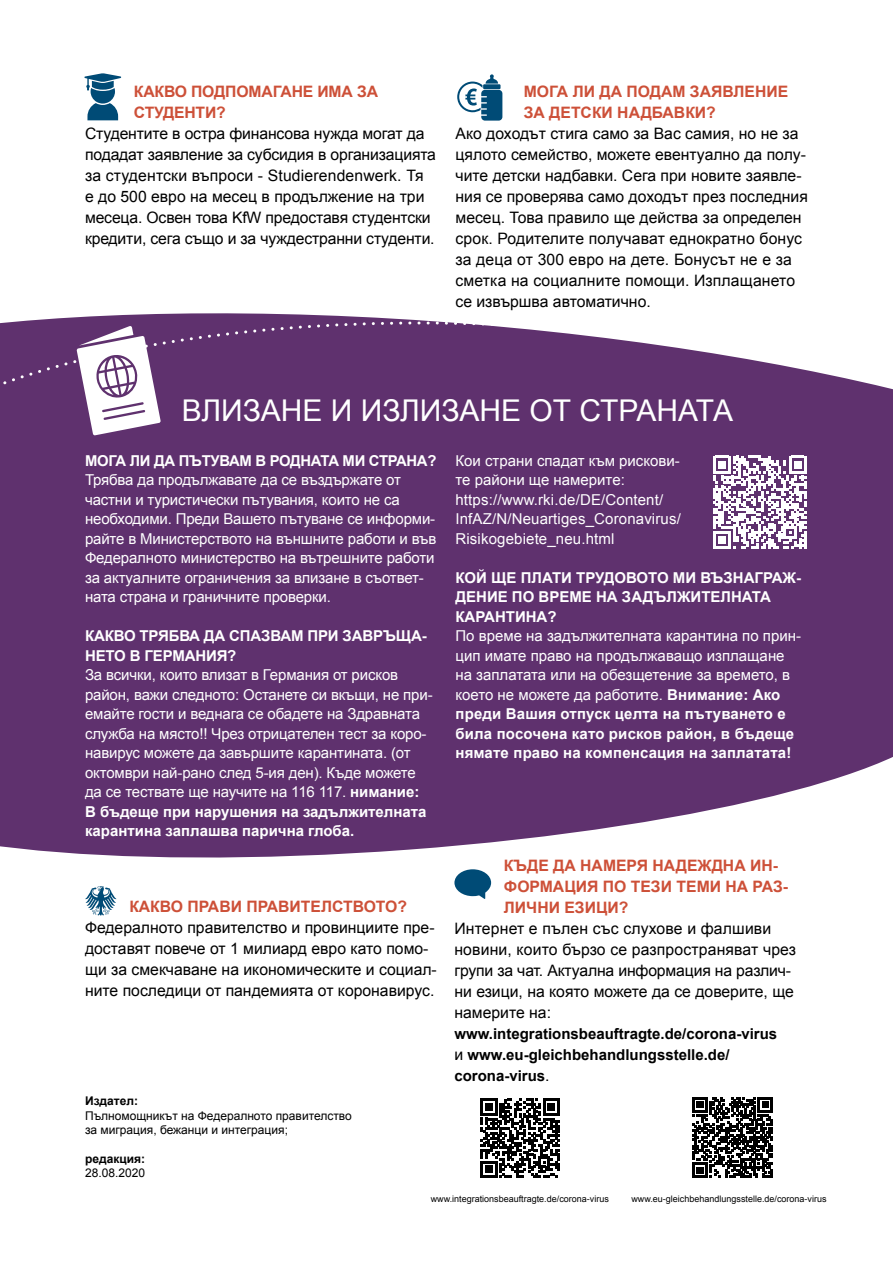
<style>
.page{position:relative;width:893px;height:1263px;background:#fff}
.page>*{position:absolute;margin:0;border:0;box-sizing:border-box;transform-origin:0 0}
.H1-gross{font:30px "Arial";color:#fff}
.Fliesstext_10_5_14{font:15.75px/21px "Arial";color:#000}
.H2-Orange_10_5_14{font:700 15.75px/21px "Arial";color:#cd5038}
.Fliesstext_10_13{font:15px/19.5px "Arial";letter-spacing:-.01em;color:#fff}
.H2-Orange_10_13{font:700 15px/19.5px "Arial";letter-spacing:-.01em;color:#fff}
.Fliesstext_10_5_14-2{font:700 15px/21px "Arial";color:#000}
.Fliesstext_10_13-2{font:15px/19.5px "Arial";letter-spacing:.01em;color:#fff}
.Fliesstext{font:12px/14.4px "Arial";color:#000}
.Fliesstext-2{font:700 12px "Arial";color:#000}
.H1-Impressum{font:700 12px "Arial";color:#000}
.Fliesstext-3{font:9px "Arial";color:#000}
.s1{font-weight:700}
.s2{font-weight:400;font-size:15.75px}
</style>
<div class="page">
<div style="left:0;top:333px;width:575px;height:291px;background:#5f316e"></div>
<div style="left:0;top:313px;width:568px;height:224px;background:#5f316e"></div>
<svg style="left:575px;top:334px;width:318px;height:290px;background:#6d447b"></svg>
<svg style="left:0;top:624px;width:893px;height:234px;background:#6f467d"></svg>
<svg style="left:77px;top:326px;width:84px;height:109px"></svg>
<svg style="left:454px;top:869px;width:37px;height:30px"></svg>
<svg style="left:85px;top:886px;width:32px;height:30px"></svg>
<svg style="left:480px;top:1099px;width:80px;height:79px"></svg>
<svg style="left:692px;top:1097px;width:81px;height:81px"></svg>
<svg style="left:457px;top:74px;width:45px;height:47px"></svg>
<svg style="left:84px;top:73px;width:37px;height:47px"></svg>
<svg style="left:713px;top:456px;width:93px;height:93px"></svg>
<p class="H2-Orange_10_5_14" style="left:134px;top:81px;width:246px">КАКВО ПОДПОМАГАНЕ ИМА ЗА<br>СТУДЕНТИ?</p>
<p class="Fliesstext_10_5_14" style="left:85px;top:123px;width:352px">Студентите в остра финансова нужда могат да подадат заявление за субсидия в организацията за студентски въпроси - Studierendenwerk. Тя е до 500 евро на месец в продължение на три месеца. Освен това KfW предоставя студентски кредити, сега също и за чуждестранни студенти.</p>
<p class="H2-Orange_10_5_14" style="left:524px;top:81px;width:266px">МОГА ЛИ ДА ПОДАМ ЗАЯВЛЕНИЕ<br>ЗА ДЕТСКИ НАДБАВКИ?</p>
<p class="Fliesstext_10_5_14" style="left:455px;top:123px;width:354px">Ако доходът стига само за Вас самия, но не за цялото семейство, можете евентуално да полу&shy;чите детски надбавки. Сега при новите заявле&shy;ния се проверява само доходът през последния месец. Това правило ще действа за определен срок. Родителите получават еднократно бонус за деца от 300 евро на дете. Бонусът не е за сметка на социалните помощи. Изплащането се извършва автоматично.</p>
<h1 class="H1-gross" style="left:182px;top:391px;width:553px">ВЛИЗАНЕ И ИЗЛИЗАНЕ ОТ СТРАНАТА</h1>
<h2 class="H2-Orange_10_13" style="left:85px;top:451px;width:353px">МОГА ЛИ ДА ПЪТУВАМ В РОДНАТА МИ СТРАНА?</h2>
<p class="Fliesstext_10_13" style="left:85px;top:470px;width:353px">Трябва да продължавате да се въздържате от частни и туристически пътувания, които не са необходими. Преди Вашето пътуване се информи&shy;райте в Министерството на външните работи и във Федералното министерство на вътрешните работи за актуалните ограничения за влизане в съответ&shy;ната страна и граничните проверки.</p>
<h2 class="H2-Orange_10_13" style="left:85px;top:627px;width:343px">КАКВО ТРЯБВА ДА СПАЗВАМ ПРИ ЗАВРЪЩА-<br>НЕТО В ГЕРМАНИЯ?</h2>
<p class="Fliesstext_10_13" style="left:85px;top:665px;width:349px">За всички, които влизат в Германия от рисков район, важи следното: Останете си вкъщи, не при&shy;емайте гости и веднага се обадете на Здравната служба на място!! Чрез отрицателен тест за коро&shy;навирус можете да завършите карантината. (от октомври най-рано след 5-ия ден). Къде можете да се тествате ще научите на 116 117. <span class="s1">нимание:<br>В бъдеще при нарушения на задължителната карантина заплашва парична глоба.</span></p>
<p class="H2-Orange_10_5_14" style="left:129px;top:896px;width:279px">КАКВО ПРАВИ ПРАВИТЕЛСТВОТО?</p>
<p class="Fliesstext_10_5_14" style="left:85px;top:917px;width:353px">Федералното правителство и провинциите пре&shy;доставят повече от 1 милиард евро като помо&shy;щи за смекчаване на икономическите и социал&shy;ните последици от пандемията от коронавирус.</p>
<h1 class="H1-Impressum" style="left:85px;top:1093px;width:55px">Издател:</h1>
<p class="Fliesstext" style="left:85px;top:1108px;width:268px">Пълномощникът на Федералното правителство за миграция, бежанци и интеграция;</p>
<p class="Fliesstext-2" style="left:85px;top:1151px;width:62px">редакция:</p>
<p class="Fliesstext" style="left:85px;top:1166px;width:62px">28.08.2020</p>
<p class="Fliesstext_10_13" style="left:455px;top:451px;width:226px">Кои страни спадат към рискови&shy;те райони ще намерите:</p>
<p class="Fliesstext_10_13-2" style="left:455px;top:490px;width:227px">https://www.rki.de/DE/Content/<br>InfAZ/N/Neuartiges_Coronavirus/<br>Risikogebiete_neu.html</p>
<h2 class="H2-Orange_10_13" style="left:455px;top:568px;width:347px">КОЙ ЩЕ ПЛАТИ ТРУДОВОТО МИ ВЪЗНАГРАЖ-<br>ДЕНИЕ ПО ВРЕМЕ НА ЗАДЪЛЖИТЕЛНАТА<br>КАРАНТИНА?</h2>
<p class="Fliesstext_10_13" style="left:455px;top:626px;width:347px">По време на задължителната карантина по прин&shy;цип имате право на продължаващо изплащане на заплатата или на обезщетение за времето, в което не можете да работите. <span class="s1">Внимание: Ако преди Вашия отпуск целта на пътуването е била посочена като рисков район, в бъдеще нямате право на компенсация на заплатата!</span></p>
<p class="H2-Orange_10_5_14" style="left:504px;top:855px;width:286px">КЪДЕ ДА НАМЕРЯ НАДЕЖДНА ИН-<br>ФОРМАЦИЯ ПО ТЕЗИ ТЕМИ НА РАЗ-<br>ЛИЧНИ ЕЗИЦИ?</p>
<p class="Fliesstext_10_5_14" style="left:454px;top:918px;width:343px">Интернет е пълен със слухове и фалшиви новини, които бързо се разпространяват чрез групи за чат. Актуална информация на различ&shy;ни езици, на която можете да се доверите, ще намерите на:</p>
<p class="Fliesstext_10_5_14-2" style="left:454px;top:1023px;width:324px">www.integrationsbeauftragte.de/corona-virus <span class="s2">и</span> www.eu-gleichbehandlungsstelle.de/ corona-virus<span class="s2">.</span></p>
<p class="Fliesstext-3" style="left:431px;top:1192px;width:180px">www.integrationsbeauftragte.de/corona-virus</p>
<p class="Fliesstext-3" style="left:631px;top:1192px;width:197px">www.eu-gleichbehandlungsstelle.de/corona-virus</p>
</div>
